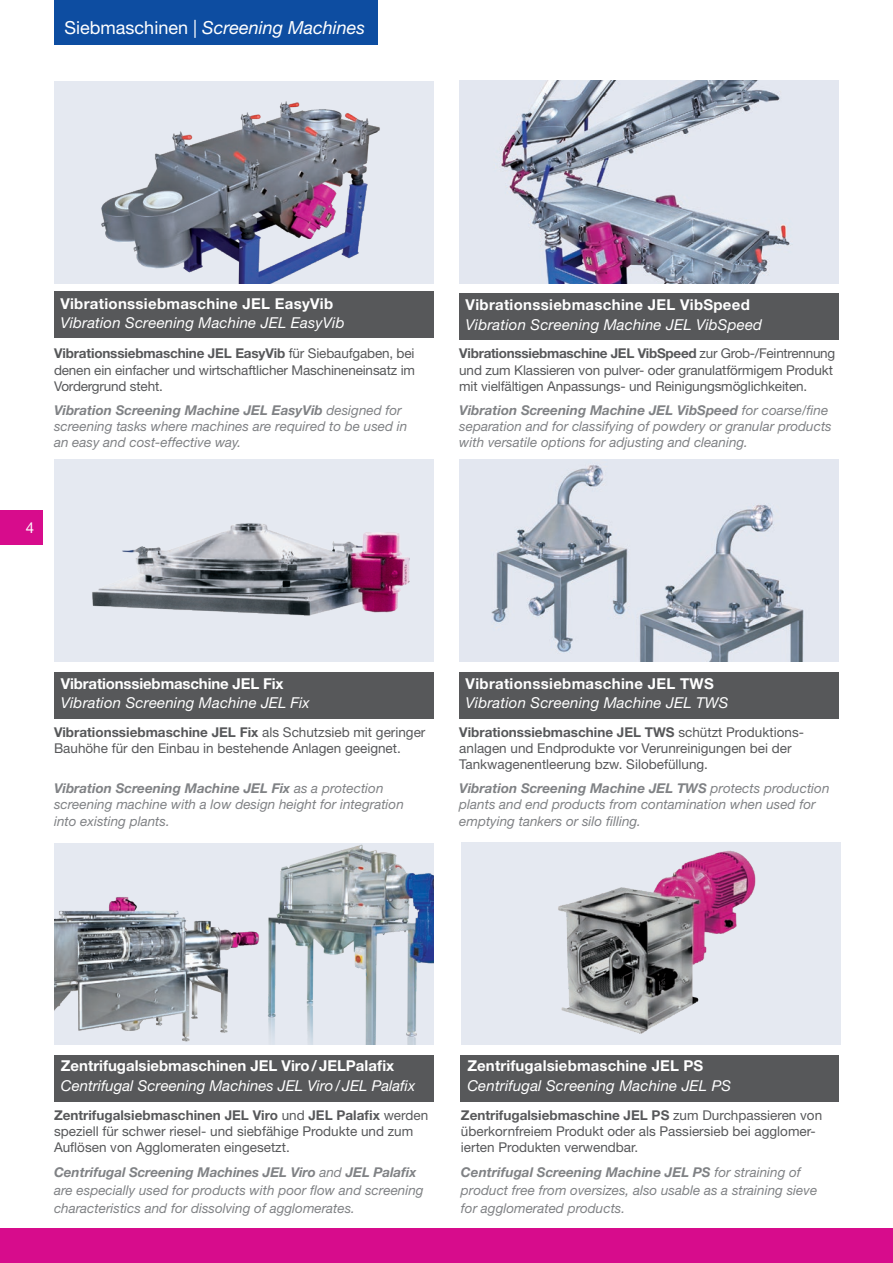
<style>
.page{position:relative;width:893px;height:1263px;background:#fff}
.page>*{position:absolute;margin:0;border:0;box-sizing:border-box;transform-origin:0 0}
.Engelsmann_Folder_Re{font:italic 18px "Helvetica Neue LT Std";color:#fff}
.t1{font:italic 15px "Helvetica Neue LT Std";letter-spacing:.01em;color:#fff}
.t2{font:700 15px "Helvetica Neue LT Std";letter-spacing:.01em;color:#fff}
.t3{font:700 15px "Helvetica Neue LT Std";letter-spacing:-.01em;color:#fff}
.t4{font:15px "Helvetica Neue LT Std";color:#fff}
.t5{font:italic 13.5px/16.2px "Helvetica Neue LT Std";color:#808285}
.t6{font:13.5px/16.2px "Helvetica Neue LT Std";color:#57585a}
.s1{font-style:normal}
.s2{font-weight:700}
</style>
<div class="page">
<div style="left:0;top:510px;width:43px;height:34px;background:#d70c8c"></div>
<div style="left:54px;top:843px;width:380px;height:202px;background:#e5e9f1"></div>
<div style="left:459px;top:293px;width:380px;height:47px;background:#57585a"></div>
<img style="left:459px;top:81px;width:380px;height:202px">
<div style="left:459px;top:672px;width:380px;height:47px;background:#57585a"></div>
<img style="left:459px;top:459px;width:380px;height:203px">
<div style="left:0;top:1229px;width:893px;height:34px;background:#d70c8c"></div>
<div style="left:54px;top:0;width:324px;height:45px;background:#0d4da1"></div>
<div style="left:54px;top:672px;width:380px;height:47px;background:#57585a"></div>
<div style="left:54px;top:459px;width:380px;height:203px;background:#e5e9f1"></div>
<img style="left:92px;top:523px;width:318px;height:93px">
<div style="left:54px;top:1055px;width:380px;height:46px;background:#57585a"></div>
<img style="left:277px;top:844px;width:157px;height:201px">
<div style="left:461px;top:1054px;width:378px;height:47px;background:#57585a"></div>
<img style="left:461px;top:842px;width:379px;height:203px">
<div style="left:54px;top:291px;width:380px;height:47px;background:#57585a"></div>
<div style="left:54px;top:81px;width:380px;height:202px;background:#e5e9f1"></div>
<img style="left:101px;top:101px;width:279px;height:182px">
<img style="left:54px;top:897px;width:223px;height:145px">
<p class="Engelsmann_Folder_Re" style="left:65px;top:17px;width:302px"><span class="s1">Siebmaschinen |</span> Screening Machines</p>
<p class="t2" style="left:60px;top:294px;width:274px">Vibrationssiebmaschine JEL EasyVib</p>
<p class="t1" style="left:60px;top:314px;width:286px">Vibration Screening Machine JEL EasyVib</p>
<p class="t6" style="left:54px;top:345px;width:362px;text-align:justify"><span class="s2">Vibrationssiebmaschine JEL EasyVib</span> für Siebaufgaben, bei denen ein einfacher und wirtschaftlicher Maschineneinsatz im Vordergrund steht.</p>
<p class="t5" style="left:54px;top:402px;width:355px"><span class="s2">Vibration Screening Machine JEL EasyVib</span> designed for screening tasks where machines are required to be used in an easy and cost-effective way.</p>
<p class="t4" style="left:26px;top:518px;width:10px">4</p>
<p class="t2" style="left:466px;top:295px;width:286px">Vibrationssiebmaschine JEL VibSpeed</p>
<p class="t1" style="left:466px;top:315px;width:298px">Vibration Screening Machine JEL VibSpeed</p>
<p class="t6" style="left:459px;top:345px;width:377px"><span class="s2">Vibrationssiebmaschine JEL VibSpeed</span> zur Grob-/Feintrennung und zum Klassieren von pulver- oder granulatförmigem Produkt mit vielfältigen Anpassungs- und Reinigungsmöglichkeiten.</p>
<p class="t5" style="left:459px;top:402px;width:374px"><span class="s2">Vibration Screening Machine JEL VibSpeed</span> for coarse/fine separation and for classifying of powdery or granular products with versatile options for adjusting and cleaning.</p>
<p class="t3" style="left:61px;top:674px;width:224px">Vibrationssiebmaschine JEL Fix</p>
<p class="t1" style="left:61px;top:694px;width:250px">Vibration Screening Machine JEL Fix</p>
<p class="t6" style="left:54px;top:724px;width:373px"><span class="s2">Vibrationssiebmaschine JEL Fix</span> als Schutzsieb mit geringer<br>Bauhöhe für den Einbau in bestehende Anlagen geeignet.</p>
<p class="t2" style="left:466px;top:674px;width:250px">Vibrationssiebmaschine JEL TWS</p>
<p class="t1" style="left:466px;top:694px;width:265px">Vibration Screening Machine JEL TWS</p>
<p class="t6" style="left:459px;top:724px;width:346px"><span class="s2">Vibrationssiebmaschine JEL TWS</span> schützt Produktions&shy;anlagen und Endprodukte vor Verunreinigungen bei der<br>Tankwagenentleerung bzw. Silobefüllung.</p>
<p class="t5" style="left:54px;top:780px;width:351px"><span class="s2">Vibration Screening Machine JEL Fix</span> as a protection screening machine with a low design height for integration into existing plants.</p>
<p class="t5" style="left:459px;top:780px;width:372px"><span class="s2">Vibration Screening Machine JEL TWS</span> protects production plants and end products from contamination when used for emptying tankers or silo filling.</p>
<p class="t2" style="left:61px;top:1057px;width:335px">Zentrifugalsiebmaschinen JEL Viro/JELPalafix</p>
<p class="t1" style="left:61px;top:1076px;width:356px">Centrifugal Screening Machines JEL Viro/JEL Palafix</p>
<p class="t6" style="left:54px;top:1106px;width:376px"><span class="s2">Zentrifugalsiebmaschinen JEL Viro</span> und <span class="s2">JEL Palafix</span> werden speziell für schwer riesel- und siebfähige Produkte und zum<br>Auflösen von Agglomeraten eingesetzt.</p>
<p class="t5" style="left:54px;top:1163px;width:371px;line-height:18px"><span class="s2">Centrifugal Screening Machines JEL Viro</span> and <span class="s2">JEL Palafix </span>are especially used for products with poor flow and screening characteristics and for dissolving of agglomerates.</p>
<p class="t2" style="left:467px;top:1057px;width:237px">Zentrifugalsiebmaschine JEL PS</p>
<p class="t1" style="left:467px;top:1076px;width:265px">Centrifugal Screening Machine JEL PS</p>
<p class="t6" style="left:461px;top:1106px;width:363px"><span class="s2">Zentrifugalsiebmaschine JEL PS</span> zum Durchpassieren von überkornfreiem Produkt oder als Passiersieb bei agglomer&shy;ierten Produkten verwendbar.</p>
<p class="t5" style="left:461px;top:1163px;width:358px;line-height:18px"><span class="s2">Centrifugal Screening Machine JEL PS</span> for straining of product free from oversizes, also usable as a straining sieve for agglomerated products.</p>
</div>
